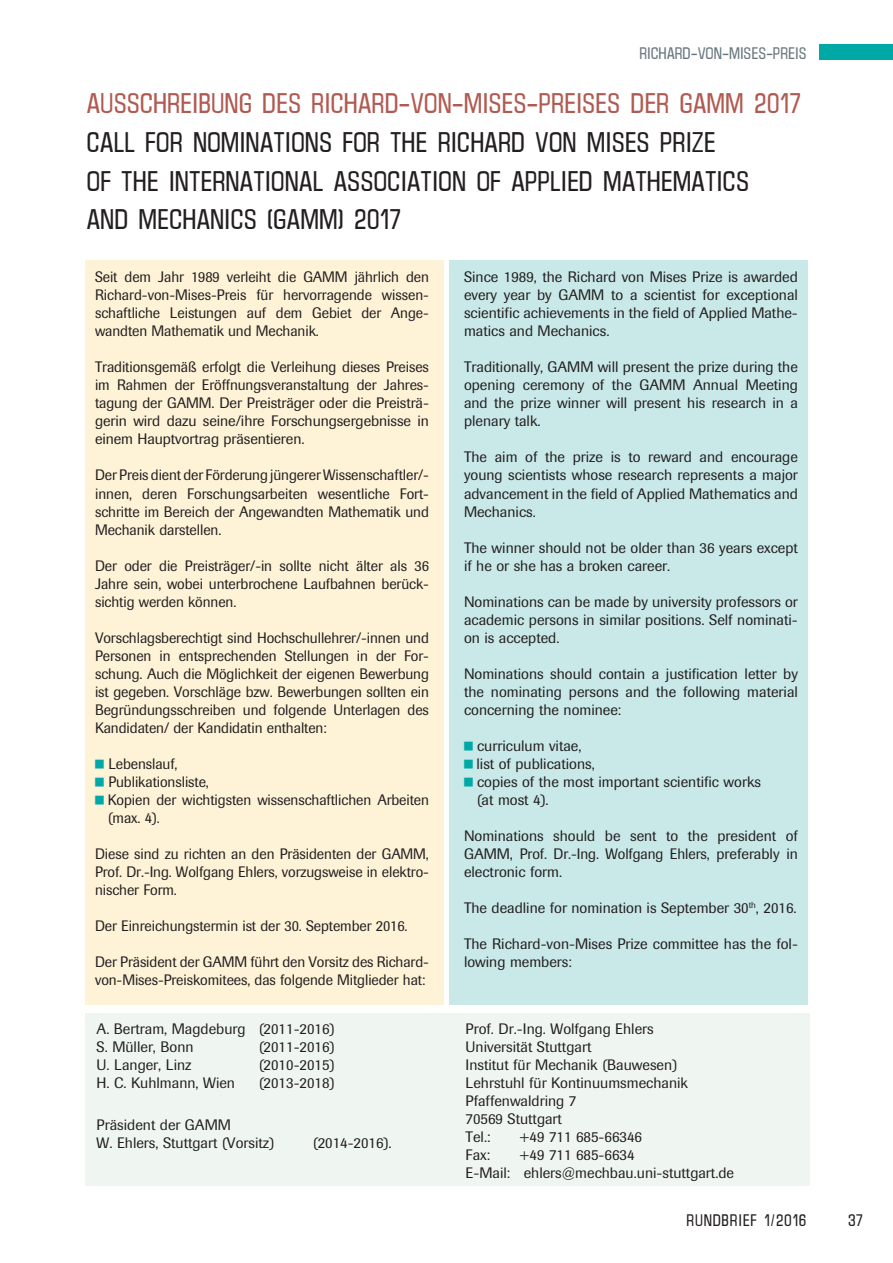
<style>
.page{position:relative;width:893px;height:1263px;background:#fff}
.page>*{position:absolute;margin:0;border:0;box-sizing:border-box;transform-origin:0 0}
.t1{font:25.5px/38.7px "I Plain";color:#231f20}
.t2{font:25.5px "I Plain";color:#b15a52}
.t3{font:15px/18px "Imago";color:#231f20;text-align:justify}
.t4{font:15px "I Plain";color:#68777e}
.t5{font:15px "I Plain";letter-spacing:.05em;color:#231f20}
.s1{color:#00a9a5}
</style>
<div class="page">
<div style="left:819px;top:45px;width:74px;height:15px;background:#00a9a5"></div>
<div style="left:85px;top:1013px;width:724px;height:173px;background:#eff6f2"></div>
<div style="left:85px;top:260px;width:359px;height:745px;background:#fef2d7"></div>
<div style="left:449px;top:260px;width:359px;height:745px;background:#c9e8e8"></div>
<p class="t4" style="left:639px;top:44px;width:169px">RICHARD-VON-MISES-PREIS</p>
<h1 class="t2" style="left:87px;top:87px;width:716px">AUSSCHREIBUNG DES RICHARD-VON-MISES-PREISES DER GAMM 2017</h1>
<h1 class="t1" style="left:87px;top:122px;width:664px">CALL FOR NOMINATIONS FOR THE RICHARD VON MISES PRIZE<br>OF THE INTERNATIONAL ASSOCIATION OF APPLIED MATHEMATICS<br>AND MECHANICS (GAMM) 2017</h1>
<p class="t3" style="left:95px;top:268px;width:335px">Seit dem Jahr 1989 verleiht die GAMM jährlich den Richard-von-Mises-Preis für hervorragende wissen&shy;schaftliche Leistungen auf dem Gebiet der Ange&shy;wandten Mathematik und Mechanik.</p>
<p class="t3" style="left:95px;top:358px;width:335px">Traditionsgemäß erfolgt die Verleihung dieses Preises im Rahmen der Eröffnungsveranstaltung der Jahres&shy;tagung der GAMM. Der Preisträger oder die Preisträ&shy;gerin wird dazu seine/ihre Forschungsergebnisse in einem Hauptvortrag präsentieren.</p>
<p class="t3" style="left:95px;top:466px;width:335px">Der Preis dient der Förderung jüngerer Wissenschaftler/- innen, deren Forschungsarbeiten wesentliche Fort&shy;schritte im Bereich der Angewandten Mathematik und Mechanik darstellen.</p>
<p class="t3" style="left:95px;top:556px;width:335px">Der oder die Preisträger/-in sollte nicht älter als 36<br>Jahre sein, wobei unterbrochene Laufbahnen berück&shy;sichtig werden können.</p>
<p class="t3" style="left:95px;top:628px;width:335px">Vorschlagsberechtigt sind Hochschullehrer/-innen und Personen in entsprechenden Stellungen in der For&shy;schung. Auch die Möglichkeit der eigenen Bewerbung ist gegeben. Vorschläge bzw. Bewerbungen sollten ein Begründungsschreiben und folgende Unterlagen des Kandidaten/ der Kandidatin enthalten:</p>
<p class="t3" style="left:95px;top:754px;width:84px"><span class="s1">■</span> Lebenslauf,</p>
<p class="t3" style="left:95px;top:772px;width:115px"><span class="s1">■</span> Publikationsliste,</p>
<p class="t3" style="left:108px;top:790px;width:323px;text-indent:-13px"><span class="s1">■</span> Kopien der wichtigsten wissenschaftlichen Arbeiten (max. 4).</p>
<p class="t3" style="left:95px;top:844px;width:335px">Diese sind zu richten an den Präsidenten der GAMM, Prof. Dr.-Ing. Wolfgang Ehlers, vorzugsweise in elektro&shy;nischer Form.</p>
<p class="t3" style="left:95px;top:916px;width:314px">Der Einreichungstermin ist der 30. September 2016.</p>
<p class="t3" style="left:95px;top:952px;width:335px">Der Präsident der GAMM führt den Vorsitz des Richard&shy;von-Mises-Preiskomitees, das folgende Mitglieder hat:</p>
<p class="t3" style="left:97px;top:1020px;width:239px">A. Bertram, Magdeburg (2011-2016)<br>S. Müller, Bonn</p>
<p class="t3" style="left:259px;top:1038px;width:77px">(2011-2016)</p>
<p class="t3" style="left:97px;top:1056px;width:96px">U. Langer, Linz</p>
<p class="t3" style="left:259px;top:1056px;width:77px">(2010-2015)</p>
<p class="t3" style="left:97px;top:1074px;width:140px">H. C. Kuhlmann, Wien</p>
<p class="t3" style="left:259px;top:1074px;width:77px">(2013-2018)</p>
<p class="t3" style="left:97px;top:1116px;width:179px">Präsident der GAMM<br>W. Ehlers, Stuttgart (Vorsitz)</p>
<p class="t3" style="left:313px;top:1134px;width:81px">(2014-2016).</p>
<p class="t3" style="left:464px;top:268px;width:335px">Since 1989, the Richard von Mises Prize is awarded every year by GAMM to a scientist for exceptional scientific achievements in the field of Applied Mathe&shy;matics and Mechanics.</p>
<p class="t3" style="left:464px;top:358px;width:335px">Traditionally, GAMM will present the prize during the opening ceremony of the GAMM Annual Meeting and the prize winner will present his research in a plenary talk.</p>
<p class="t3" style="left:464px;top:448px;width:335px">The aim of the prize is to reward and encourage young scientists whose research represents a major advancement in the field of Applied Mathematics and Mechanics.</p>
<p class="t3" style="left:464px;top:538px;width:335px">The winner should not be older than 36 years except if he or she has a broken career.</p>
<p class="t3" style="left:464px;top:592px;width:335px">Nominations can be made by university professors or academic persons in similar positions. Self nominati&shy;on is accepted.</p>
<p class="t3" style="left:464px;top:664px;width:335px">Nominations should contain a justification letter by the nominating persons and the following material concerning the nominee:</p>
<p class="t3" style="left:464px;top:736px;width:119px"><span class="s1">■</span> curriculum vitae,</p>
<p class="t3" style="left:464px;top:754px;width:132px"><span class="s1">■</span> list of publications,</p>
<p class="t3" style="left:477px;top:772px;width:286px;text-indent:-13px"><span class="s1">■</span> copies of the most important scientific works (at most 4).</p>
<p class="t3" style="left:464px;top:826px;width:335px">Nominations should be sent to the president of GAMM, Prof. Dr.-Ing. Wolfgang Ehlers, preferably in electronic form.</p>
<p class="t3" style="left:464px;top:898px;width:334px">The deadline for nomination is September 30<sup>th</sup>, 2016.</p>
<p class="t3" style="left:464px;top:934px;width:335px">The Richard-von-Mises Prize committee has the fol&shy;lowing members:</p>
<p class="t3" style="left:466px;top:1020px;width:224px;text-align:left">Prof. Dr.-Ing. Wolfgang Ehlers<br>Universität Stuttgart<br>Institut für Mechanik (Bauwesen)<br>Lehrstuhl für Kontinuumsmechanik<br>Pfaffenwaldring 7<br>70569 Stuttgart<br>Tel.:</p>
<p class="t3" style="left:520px;top:1128px;width:124px">+49 711 685-66346</p>
<p class="t3" style="left:466px;top:1146px;width:26px">Fax:</p>
<p class="t3" style="left:466px;top:1146px;width:270px;text-indent:54px">+49 711 685-6634<br>E-Mail: ehlers@mechbau.uni-stuttgart.de</p>
<p class="t5" style="left:687px;top:1210px;width:121px">RUNDBRIEF 1/2016</p>
<p class="t5" style="left:848px;top:1210px;width:16px">37</p>
</div>
